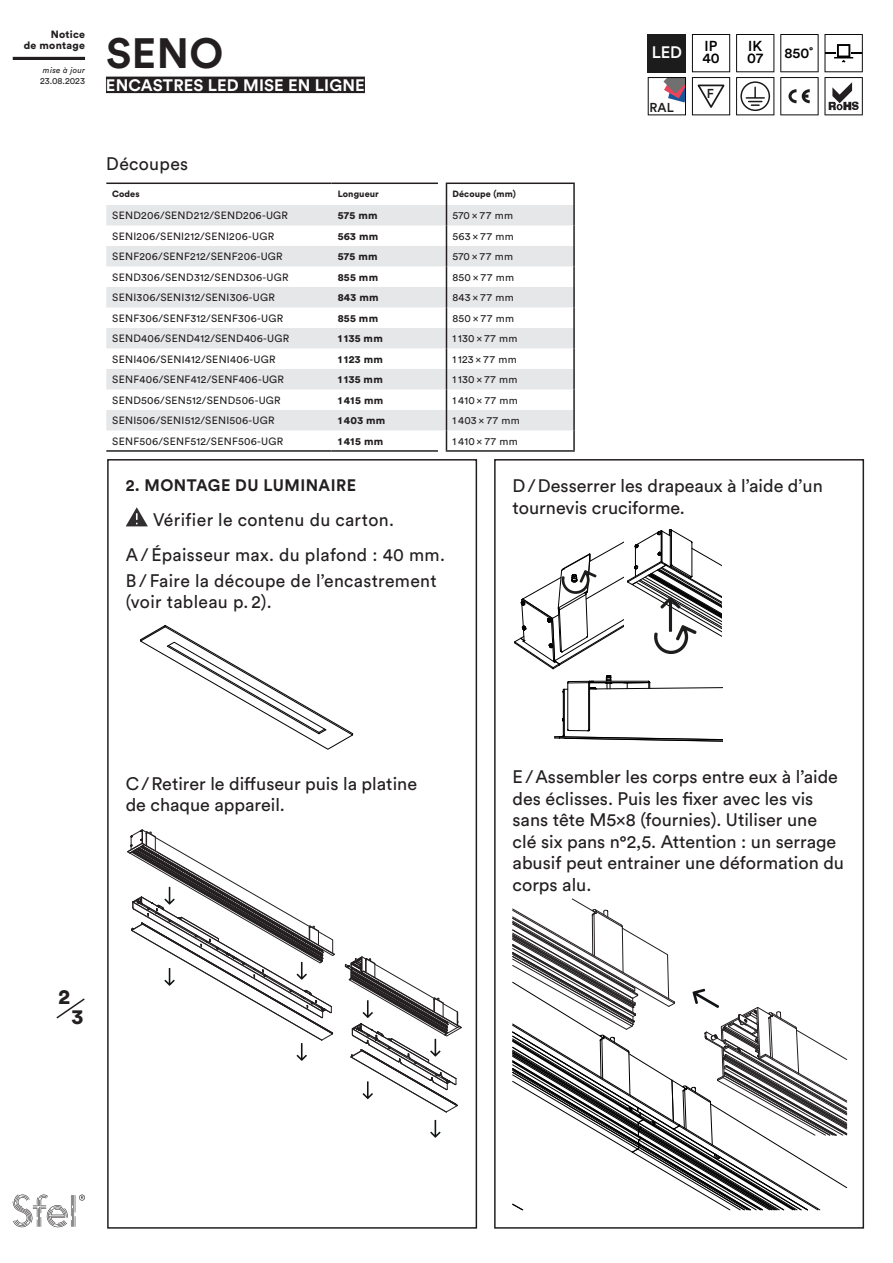
<style>
.page{position:relative;width:893px;height:1263px;background:#fff}
.page>*{position:absolute;margin:0;border:0;box-sizing:border-box;transform-origin:0 0}
.t1{font:700 42px "Circular Std";color:#231f20}
.t2{font:900 21px "Circular Std";color:#231f20}
.Texte{font:18px/21.6px "Circular Std";color:#231f20}
.Texte-2{font:18px/21.6px "Circular Std";letter-spacing:.02em;color:#231f20}
.sous-titres{font:700 16.5px "Circular Std";letter-spacing:.01em;color:#fff}
.Texte-3{font:700 16.5px "Circular Std";letter-spacing:.03em;color:#231f20}
.t3{font:500 16.5px "Circular Std";color:#fff}
.t4{font:500 14.4px/12.5px "Circular Std";color:#000}
.t5{font:500 12.9px "Circular Std";color:#1c1c1c}
.Alignement_Gauche{font:10.5px "Circular Std";letter-spacing:.025em;color:#231f20}
.Alignement_Gauche-2{font:900 10.5px/10.5px "Circular Std";letter-spacing:.025em;color:#231f20;text-align:right}
.Alignement_Gauche-3{font:900 9px "Circular Std";letter-spacing:.01em;color:#231f20}
.t6{font:9px "Circular Std";color:#231f20}
.t7{font:italic 8.25px "Circular Std";letter-spacing:.025em;color:#231f20}
</style>
<div class="page">
<hr style="left:13px;top:57px;width:72px;height:3px;background:#231f20">
<svg style="left:13px;top:1194px;width:72px;height:33px"></svg>
<svg style="left:56px;top:998px;width:29px;height:21px"></svg>
<svg style="left:106px;top:205px;width:467px;height:225px;fill:#e6e7e9"></svg>
<hr style="left:106px;top:183px;width:226px;height:1px;background:#231f20">
<hr style="left:332px;top:183px;width:106px;height:1px;background:#231f20">
<hr style="left:446px;top:183px;width:129px;height:1px;background:#231f20">
<hr style="left:573px;top:184px;width:2px;height:21px;background:#231f20">
<hr style="left:573px;top:205px;width:2px;height:20px;background:#231f20">
<hr style="left:573px;top:225px;width:2px;height:21px;background:#231f20">
<hr style="left:573px;top:246px;width:2px;height:20px;background:#231f20">
<hr style="left:573px;top:266px;width:2px;height:21px;background:#231f20">
<hr style="left:573px;top:287px;width:2px;height:20px;background:#231f20">
<hr style="left:573px;top:307px;width:2px;height:21px;background:#231f20">
<hr style="left:573px;top:328px;width:2px;height:20px;background:#231f20">
<hr style="left:573px;top:348px;width:2px;height:21px;background:#231f20">
<hr style="left:573px;top:369px;width:2px;height:20px;background:#231f20">
<hr style="left:573px;top:389px;width:2px;height:21px;background:#231f20">
<hr style="left:573px;top:410px;width:2px;height:20px;background:#231f20">
<svg style="left:446px;top:184px;width:1px;height:266px"></svg>
<hr style="left:573px;top:430px;width:2px;height:20px;background:#231f20">
<hr style="left:446px;top:450px;width:129px;height:2px;background:#231f20">
<hr style="left:106px;top:450px;width:226px;height:2px;background:#231f20">
<hr style="left:332px;top:450px;width:106px;height:2px;background:#231f20">
<div style="left:106px;top:77px;width:259px;height:16px;background:#231f20"></div>
<div style="left:648px;top:34px;width:38px;height:38px;background:#1c1c1c"></div>
<svg style="left:648px;top:77px;width:38px;height:38px"></svg>
<svg style="left:692px;top:34px;width:38px;height:81px"></svg>
<svg style="left:736px;top:34px;width:38px;height:81px"></svg>
<div style="left:740px;top:81px;width:30px;height:30px;border:2px solid #1c1c1c;border-radius:50%"></div>
<svg style="left:780px;top:34px;width:83px;height:81px"></svg>
<svg style="left:126px;top:507px;width:22px;height:19px"></svg>
<svg style="left:140px;top:625px;width:213px;height:124px"></svg>
<svg style="left:430px;top:1120px;width:10px;height:18px"></svg>
<svg style="left:345px;top:957px;width:116px;height:156px"></svg>
<svg style="left:128px;top:830px;width:206px;height:231px"></svg>
<div style="left:107px;top:459px;width:370px;height:770px;border:2px solid #231f20"></div>
<hr style="left:589px;top:683px;width:1px;height:46px;background:#000">
<hr style="left:588px;top:683px;width:1px;height:46px;background:#000">
<hr style="left:567px;top:683px;width:1px;height:46px;background:#000">
<svg style="left:554px;top:729px;width:168px;height:13px"></svg>
<hr style="left:564px;top:689px;width:1px;height:46px;background:#000">
<hr style="left:563px;top:689px;width:1px;height:46px;background:#000">
<svg style="left:563px;top:675px;width:159px;height:18px"></svg>
<svg style="left:514px;top:529px;width:208px;height:140px"></svg>
<svg style="left:512px;top:899px;width:335px;height:311px"></svg>
<div style="left:494px;top:459px;width:370px;height:770px;border:2px solid #231f20"></div>
<p class="Alignement_Gauche-2" style="left:24px;top:29px;width:63px">Notice<br>de montage</p>
<p class="t7" style="left:43px;top:65px;width:44px">mise à jour</p>
<p class="t6" style="left:40px;top:75px;width:46px">23.08.2023</p>
<p class="t1" style="left:106px;top:26px;width:119px">SENO</p>
<p class="sous-titres" style="left:106px;top:74px;width:260px">ENCASTRES LED MISE EN LIGNE</p>
<p class="Texte-2" style="left:106px;top:152px;width:83px">Découpes</p>
<p class="Alignement_Gauche-3" style="left:112px;top:187px;width:29px">Codes</p>
<p class="Alignement_Gauche-3" style="left:338px;top:187px;width:43px">Longueur</p>
<p class="Alignement_Gauche-3" style="left:452px;top:187px;width:65px">Découpe (mm)</p>
<p class="Alignement_Gauche" style="left:112px;top:209px;width:177px">SEND206/SEND212/SEND206-UGR</p>
<p class="Alignement_Gauche-2" style="left:338px;top:210px;width:41px">575 mm</p>
<p class="Alignement_Gauche" style="left:452px;top:209px;width:62px">570 × 77 mm</p>
<p class="Alignement_Gauche" style="left:112px;top:230px;width:163px">SENI206/SENI212/SENI206-UGR</p>
<p class="Alignement_Gauche-2" style="left:338px;top:231px;width:42px">563 mm</p>
<p class="Alignement_Gauche" style="left:452px;top:230px;width:63px">563 × 77 mm</p>
<p class="Alignement_Gauche" style="left:112px;top:250px;width:172px">SENF206/SENF212/SENF206-UGR</p>
<p class="Alignement_Gauche-2" style="left:338px;top:251px;width:41px">575 mm</p>
<p class="Alignement_Gauche" style="left:452px;top:250px;width:62px">570 × 77 mm</p>
<p class="Alignement_Gauche" style="left:112px;top:271px;width:178px">SEND306/SEND312/SEND306-UGR</p>
<p class="Alignement_Gauche-2" style="left:338px;top:272px;width:42px">855 mm</p>
<p class="Alignement_Gauche" style="left:452px;top:271px;width:63px">850 × 77 mm</p>
<p class="Alignement_Gauche" style="left:112px;top:291px;width:164px">SENI306/SENI312/SENI306-UGR</p>
<p class="Alignement_Gauche-2" style="left:338px;top:292px;width:42px">843 mm</p>
<p class="Alignement_Gauche" style="left:452px;top:291px;width:63px">843 × 77 mm</p>
<p class="Alignement_Gauche" style="left:112px;top:312px;width:173px">SENF306/SENF312/SENF306-UGR</p>
<p class="Alignement_Gauche-2" style="left:338px;top:313px;width:42px">855 mm</p>
<p class="Alignement_Gauche" style="left:452px;top:312px;width:63px">850 × 77 mm</p>
<p class="Alignement_Gauche" style="left:112px;top:332px;width:179px">SEND406/SEND412/SEND406-UGR</p>
<p class="Alignement_Gauche-2" style="left:338px;top:333px;width:47px">1 135 mm</p>
<p class="Alignement_Gauche" style="left:452px;top:332px;width:67px">1130 × 77 mm</p>
<p class="Alignement_Gauche" style="left:112px;top:353px;width:165px">SENI406/SENI412/SENI406-UGR</p>
<p class="Alignement_Gauche-2" style="left:338px;top:354px;width:47px">1 123 mm</p>
<p class="Alignement_Gauche" style="left:452px;top:353px;width:66px">1123 × 77 mm</p>
<p class="Alignement_Gauche" style="left:112px;top:373px;width:173px">SENF406/SENF412/SENF406-UGR</p>
<p class="Alignement_Gauche-2" style="left:338px;top:374px;width:47px">1 135 mm</p>
<p class="Alignement_Gauche" style="left:452px;top:373px;width:67px">1130 × 77 mm</p>
<p class="Alignement_Gauche" style="left:112px;top:394px;width:170px">SEND506/SEN512/SEND506-UGR</p>
<p class="Alignement_Gauche-2" style="left:338px;top:395px;width:47px">1 415 mm</p>
<p class="Alignement_Gauche" style="left:452px;top:394px;width:67px">1 410 × 77 mm</p>
<p class="Alignement_Gauche" style="left:112px;top:414px;width:164px">SENI506/SENI512/SENI506-UGR</p>
<p class="Alignement_Gauche-2" style="left:338px;top:415px;width:49px">1 403 mm</p>
<p class="Alignement_Gauche" style="left:452px;top:414px;width:69px">1 403 × 77 mm</p>
<p class="Alignement_Gauche" style="left:112px;top:435px;width:172px">SENF506/SENF512/SENF506-UGR</p>
<p class="Alignement_Gauche-2" style="left:338px;top:436px;width:47px">1 415 mm</p>
<p class="Alignement_Gauche" style="left:452px;top:435px;width:67px">1 410 × 77 mm</p>
<h3 class="t3" style="left:652px;top:42px;width:32px">LED</h3>
<h3 class="t4" style="left:702px;top:39px;width:19px">IP<br>40</h3>
<h3 class="t4" style="left:747px;top:39px;width:17px">IK<br>07</h3>
<h3 class="t4" style="left:784px;top:46px;width:30px">850˚</h3>
<p class="t5" style="left:650px;top:100px;width:26px">RAL</p>
<p class="t5" style="left:707px;top:85px;width:9px">F</p>
<p class="Texte-3" style="left:126px;top:474px;width:232px">2. MONTAGE DU LUMINAIRE</p>
<p class="Texte-2" style="left:153px;top:509px;width:243px">Vérifier le contenu du carton.</p>
<p class="Texte-2" style="left:126px;top:543px;width:321px">A/ Épaisseur max. du plafond : 40 mm.</p>
<p class="Texte-2" style="left:126px;top:569px;width:313px">B / Faire la découpe de l’encastrement (voir tableau p. 2).</p>
<p class="Texte" style="left:513px;top:475px;width:312px">D/Desserrer les drapeaux à l’aide d’un tournevis cruciforme.</p>
<p class="Texte" style="left:126px;top:772px;width:293px">C/Retirer le diffuseur puis la platine de chaque appareil.</p>
<h2 class="t2" style="left:59px;top:983px;width:13px">2</h2>
<h2 class="t2" style="left:72px;top:1003px;width:13px">3</h2>
<p class="Texte" style="left:513px;top:766px;width:333px">E/Assembler les corps entre eux à l’aide des éclisses. Puis les fixer avec les vis sans tête M5x8 (fournies). Utiliser une clé six pans n°2,5. Attention : un serrage abusif peut entrainer une déformation du corps alu.</p>
</div>
